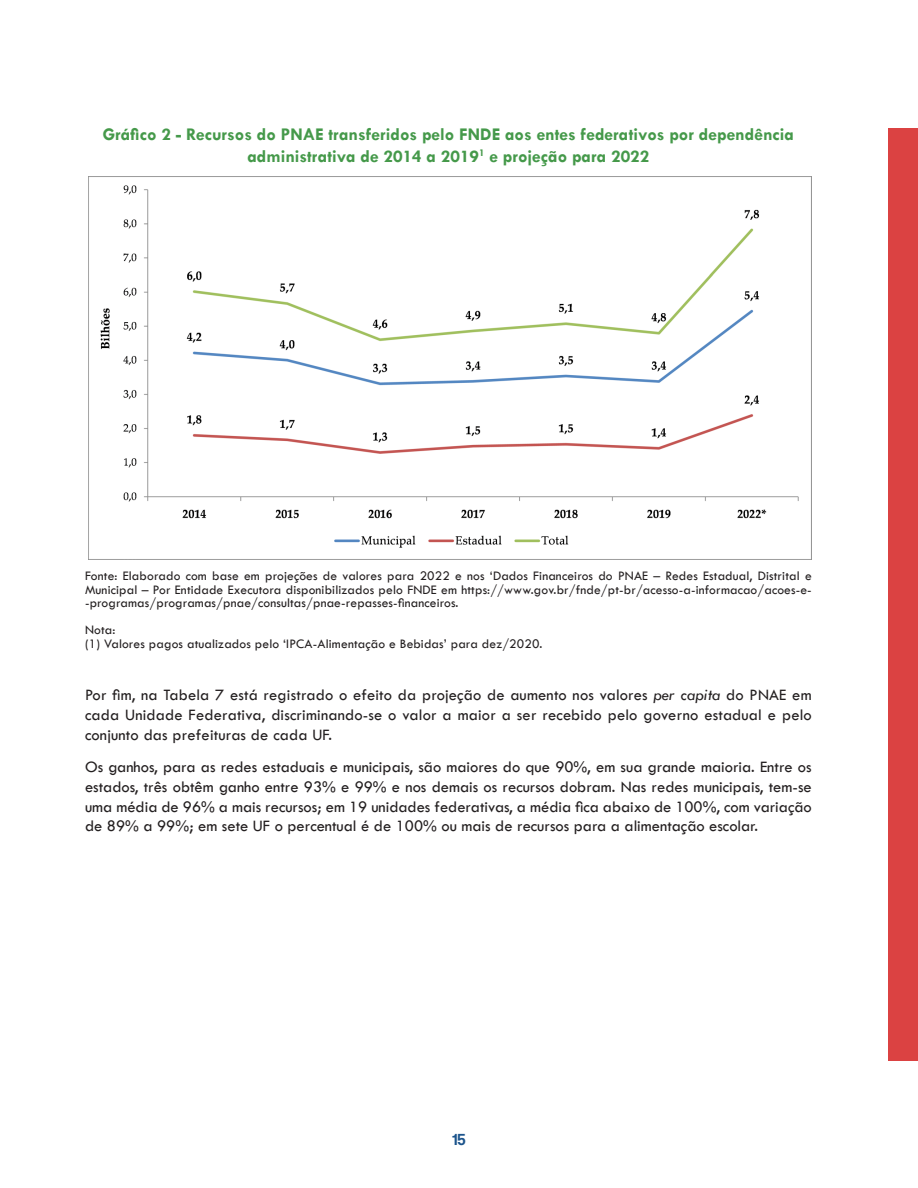
<style>
.page{position:relative;width:918px;height:1188px;background:#fff}
.page>*{position:absolute;margin:0;border:0;box-sizing:border-box;transform-origin:0 0}
.t1{font:700 18px/21.6px "Tw Cen";color:#45994a;text-align:center}
.t2{font:16.5px/19.8px "Tw Cen";color:#231f20;text-align:justify}
.t3{font:16.5px "Coolvetica Rg";color:#1c548c}
.t4{font:13.5px/13.5px "Tw Cen";letter-spacing:.01em;color:#231f20;text-align:justify}
.s1{font-style:italic}
</style>
<div class="page">
<div style="left:889px;top:128px;width:29px;height:932px;background:#db4242"></div>
<img style="left:89px;top:176px;width:723px;height:383px">
<p class="t1" style="left:103px;top:123px;width:693px">Gráfico 2 - Recursos do PNAE transferidos pelo FNDE aos entes federativos por dependência administrativa de 2014 a 2019<sup>1</sup> e projeção para 2022</p>
<p class="t4" style="left:85px;top:569px;width:728px">Fonte: Elaborado com base em projeções de valores para 2022 e nos ‘Dados Financeiros do PNAE – Redes Estadual, Distrital e Municipal – Por Entidade Executora disponibilizados pelo FNDE em https://www.gov.br/fnde/pt-br/acesso-a-informacao/acoes-e--programas/programas/pnae/consultas/pnae-repasses-financeiros.</p>
<p class="t4" style="left:85px;top:623px;width:459px">Nota:<br>(1) Valores pagos atualizados pelo ‘IPCA-Alimentação e Bebidas’ para dez/2020.</p>
<p class="t2" style="left:85px;top:685px;width:728px">Por fim, na Tabela 7 está registrado o efeito da projeção de aumento nos valores <span class="s1">per capita</span> do PNAE em cada Unidade Federativa, discriminando-se o valor a maior a ser recebido pelo governo estadual e pelo conjunto das prefeituras de cada UF.</p>
<p class="t2" style="left:85px;top:757px;width:728px">Os ganhos, para as redes estaduais e municipais, são maiores do que 90%, em sua grande maioria. Entre os estados, três obtêm ganho entre 93% e 99% e nos demais os recursos dobram. Nas redes municipais, tem-se uma média de 96% a mais recursos; em 19 unidades federativas, a média fica abaixo de 100%, com variação de 89% a 99%; em sete UF o percentual é de 100% ou mais de recursos para a alimentação escolar.</p>
<p class="t3" style="left:453px;top:1130px;width:14px">15</p>
</div>
